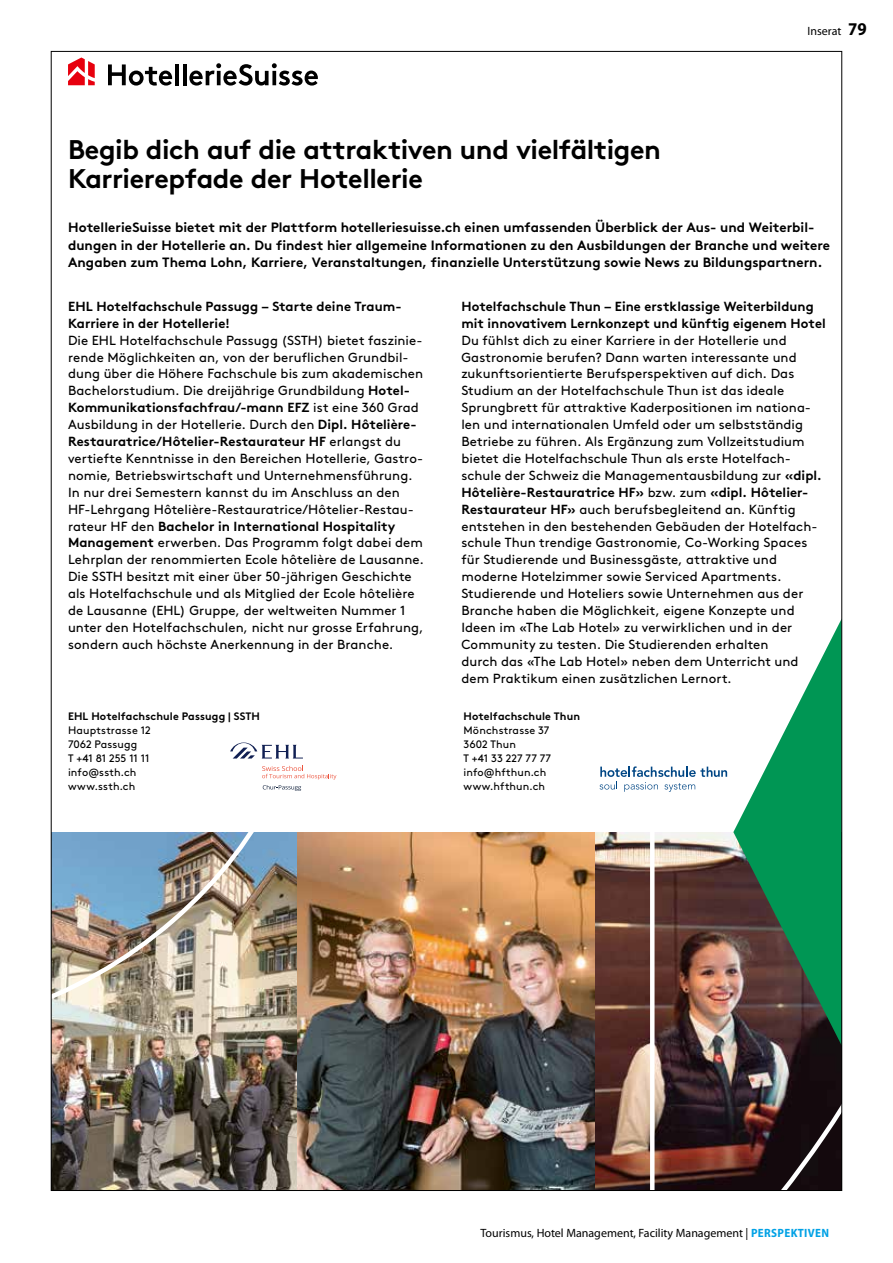
<style>
.page{position:relative;width:893px;height:1263px;background:#fff}
.page>*{position:absolute;margin:0;border:0;box-sizing:border-box;transform-origin:0 0}
.t1{font:700 27px/29.7px "Brown Std";letter-spacing:-.015em;color:#000}
.t2{font:700 13.5px/17.2px "Brown Std";letter-spacing:.005em;color:#000}
.t3{font:13.2px/17px "Brown Std";letter-spacing:.005em;color:#000}
.t4{font:700 13.2px/17px "Brown Std";letter-spacing:.005em;color:#000}
.t5{font:12px "Myriad Pro";color:#000}
.t6{font:10.8px/13.8px "Brown Std";letter-spacing:.01em;color:#000}
.t7{font:700 10.8px "Brown Std";letter-spacing:.01em;color:#000}
.s1{font-weight:700;font-stretch:semi-condensed;font-size:18px}
.s2{font-weight:700}
.s3{font-weight:700;font-stretch:semi-condensed;color:#00a1e5}
</style>
<div class="page">
<img style="left:53px;top:758px;width:787px;height:431px">
<svg style="left:108px;top:64px;width:64px;height:22px"></svg>
<hr style="left:175px;top:64px;width:4px;height:21px;background:#000">
<hr style="left:183px;top:64px;width:3px;height:21px;background:#000">
<svg style="left:189px;top:63px;width:129px;height:23px"></svg>
<svg style="left:68px;top:58px;width:27px;height:27px"></svg>
<svg style="left:733px;top:622px;width:107px;height:424px"></svg>
<svg style="left:600px;top:766px;width:127px;height:26px"></svg>
<svg style="left:230px;top:742px;width:73px;height:16px"></svg>
<svg style="left:262px;top:766px;width:74px;height:25px"></svg>
<h1 class="t1" style="left:68px;top:134px;width:594px">Begib dich auf die attraktiven und vielfältigen<br>Karrierepfade der Hotellerie</h1>
<p class="t5" style="left:807px;top:23px;width:61px">Inserat <span class="s1">79</span></p>
<p class="t2" style="left:68px;top:219px;width:764px">HotellerieSuisse bietet mit der Plattform hotelleriesuisse.ch einen umfassenden Überblick der Aus- und Weiterbil&shy;dungen in der Hotellerie an. Du findest hier allgemeine Informationen zu den Ausbildungen der Branche und weitere<br>Angaben zum Thema Lohn, Karriere, Veranstaltungen, finanzielle Unterstützung sowie News zu Bildungspartnern.</p>
<p class="t4" style="left:68px;top:298px;width:335px">EHL Hotelfachschule Passugg – Starte deine Traum-<br>Karriere in der Hotellerie!</p>
<p class="t3" style="left:68px;top:332px;width:357px">Die EHL Hotelfachschule Passugg (SSTH) bietet faszinie&shy;rende Möglichkeiten an, von der beruflichen Grundbil&shy;dung über die Höhere Fachschule bis zum akademischen Bachelorstudium. Die dreijährige Grundbildung <span class="s2">Hotel-Kommunikationsfachfrau/-mann EFZ</span> ist eine 360 Grad Ausbildung in der Hotellerie. Durch den <span class="s2">Dipl. Hôtelière-Restauratrice/Hôtelier-Restaurateur HF</span> erlangst du vertiefte Kenntnisse in den Bereichen Hotellerie, Gastro&shy;nomie, Betriebswirtschaft und Unternehmensführung.<br>In nur drei Semestern kannst du im Anschluss an den HF-Lehrgang Hôtelière-Restauratrice/Hôtelier-Restau&shy;rateur HF den <span class="s2">Bachelor in International Hospitality Management</span> erwerben. Das Programm folgt dabei dem Lehrplan der renommierten Ecole hôtelière de Lausanne.<br>Die SSTH besitzt mit einer über 50-jährigen Geschichte als Hotelfachschule und als Mitglied der Ecole hôtelière de Lausanne (EHL) Gruppe, der weltweiten Nummer 1 unter den Hotelfachschulen, nicht nur grosse Erfahrung, sondern auch höchste Anerkennung in der Branche.</p>
<p class="t4" style="left:461px;top:298px;width:366px">Hotelfachschule Thun – Eine erstklassige Weiterbildung mit innovativem Lernkonzept und künftig eigenem Hotel</p>
<p class="t3" style="left:461px;top:332px;width:362px">Du fühlst dich zu einer Karriere in der Hotellerie und Gastronomie berufen? Dann warten interessante und zukunftsorientierte Berufsperspektiven auf dich. Das Studium an der Hotelfachschule Thun ist das ideale Sprungbrett für attraktive Kaderpositionen im nationa&shy;len und internationalen Umfeld oder um selbstständig Betriebe zu führen. Als Ergänzung zum Vollzeitstudium bietet die Hotelfachschule Thun als erste Hotelfach&shy;schule der Schweiz die Managementausbildung zur <span class="s2">«dipl.<br>Hôtelière-Restauratrice HF»</span> bzw. zum <span class="s2">«dipl. Hôtelier-Restaurateur HF»</span> auch berufsbegleitend an. Künftig entstehen in den bestehenden Gebäuden der Hotelfach&shy;schule Thun trendige Gastronomie, Co-Working Spaces für Studierende und Businessgäste, attraktive und moderne Hotelzimmer sowie Serviced Apartments.<br>Studierende und Hoteliers sowie Unternehmen aus der Branche haben die Möglichkeit, eigene Konzepte und Ideen im «The Lab Hotel» zu verwirklichen und in der Community zu testen. Die Studierenden erhalten<br>durch das «The Lab Hotel» neben dem Unterricht und dem Praktikum einen zusätzlichen Lernort.</p>
<p class="t7" style="left:68px;top:710px;width:193px">EHL Hotelfachschule Passugg | SSTH</p>
<p class="t6" style="left:68px;top:724px;width:84px">Hauptstrasse 12<br>7062 Passugg<br>T +41 81 255 11 11 info@ssth.ch www.ssth.ch</p>
<p class="t7" style="left:463px;top:710px;width:118px">Hotelfachschule Thun</p>
<p class="t6" style="left:463px;top:724px;width:89px">Mönchstrasse 37<br>3602 Thun<br>T +41 33 227 77 77 info@hfthun.ch www.hfthun.ch</p>
<p class="t5" style="left:481px;top:1226px;width:350px">Tourismus, Hotel Management, Facility Management | <span class="s3">PERSPEKTIVEN</span></p>
</div>
